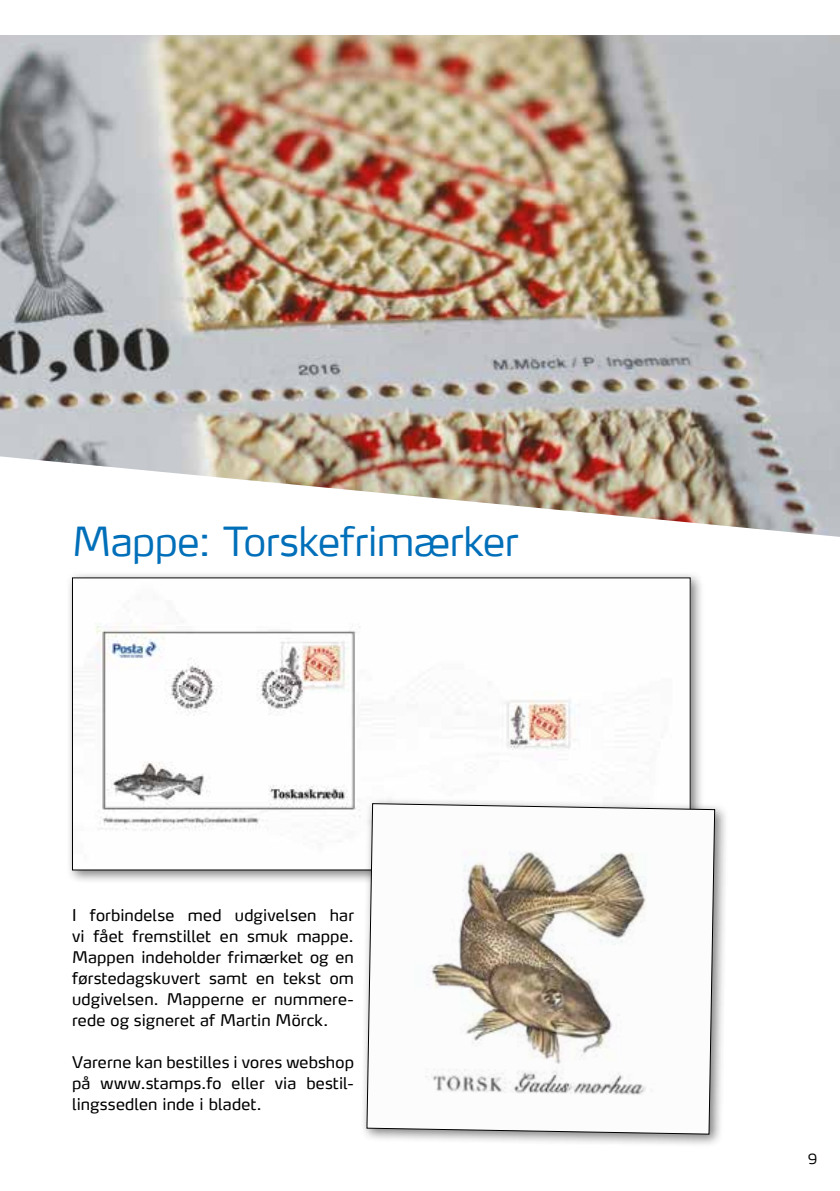
<style>
.page{position:relative;width:840px;height:1191px;background:#fff}
.page>*{position:absolute;margin:0;border:0;box-sizing:border-box;transform-origin:0 0}
.t1{font:300 40px "Max LF";letter-spacing:-.015em;color:#006fb9}
.t2{font:16px/21px "Max LF";letter-spacing:.01em;color:#000;text-align:justify}
.t3{font:300 14px "Max LF";color:#000}
</style>
<div class="page">
<img style="left:0;top:35px;width:839px;height:502px">
<div style="left:65px;top:570px;width:639px;height:314px;background:#000;opacity:.5"></div>
<img style="left:74px;top:579px;width:614px;height:289px">
<div style="left:360px;top:797px;width:368px;height:350px;background:#000;opacity:.5"></div>
<svg style="left:366px;top:802px;width:349px;height:333px"></svg>
<h1 class="t1" style="left:72px;top:517px;width:447px">Mappe: Torskefrimærker</h1>
<p class="t2" style="left:72px;top:904px;width:283px">I forbindelse med udgivelsen har vi fået fremstillet en smuk mappe.<br>Mappen indeholder frimærket og en førstedagskuvert samt en tekst om udgivelsen. Mapperne er nummere&shy;rede og signeret af Martin Mörck.</p>
<p class="t2" style="left:72px;top:1051px;width:283px">Varerne kan bestilles i vores webshop på www.stamps.fo eller via bestil&shy;lingssedlen inde i bladet.</p>
<p class="t3" style="left:807px;top:1150px;width:11px">9</p>
</div>
